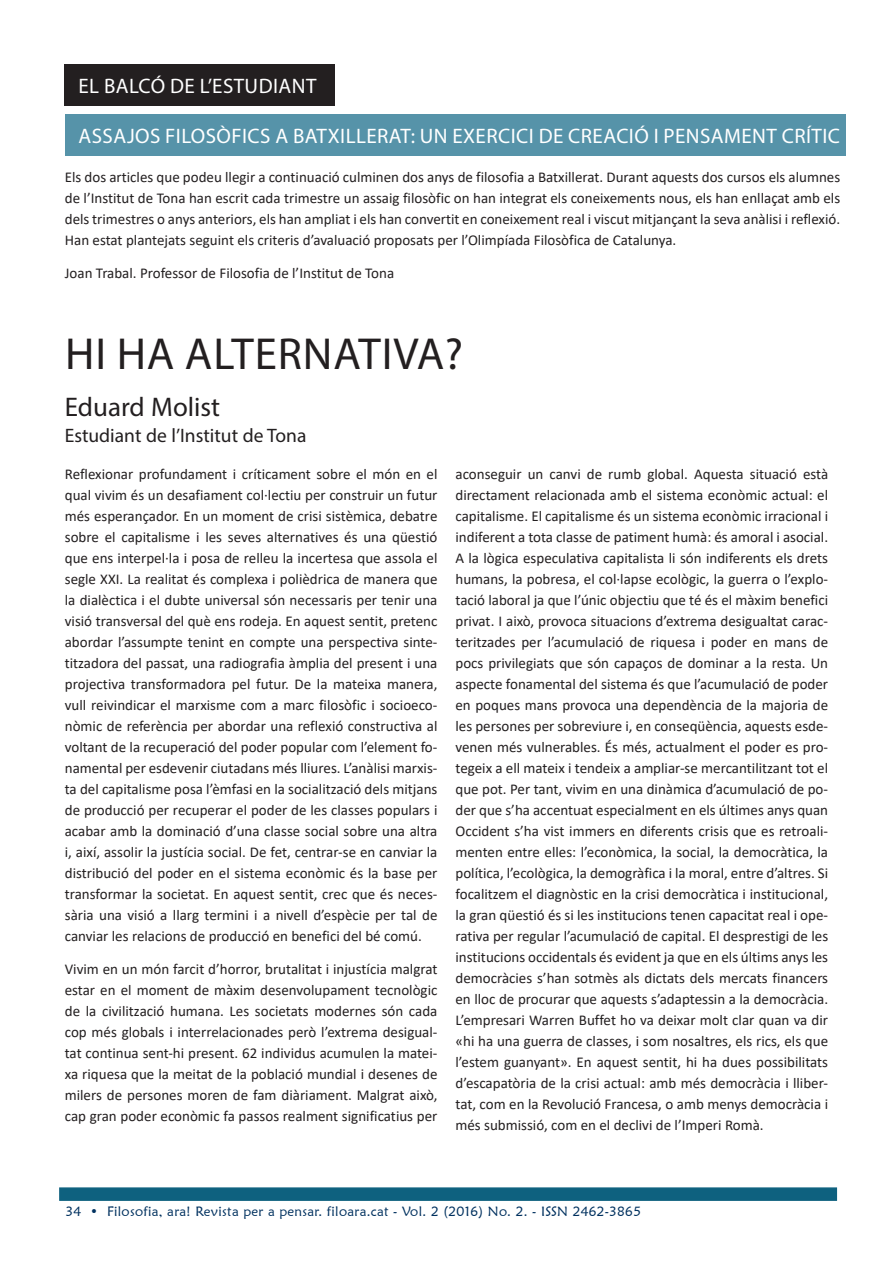
<style>
.page{position:relative;width:893px;height:1263px;background:#fff}
.page>*{position:absolute;margin:0;border:0;box-sizing:border-box;transform-origin:0 0}
.t1{font:45px "Myriad Pro";letter-spacing:.02em;color:#231f20}
.t2{font:27px "Myriad Pro";color:#231f20}
.t3{font:21px "Myriad Pro";letter-spacing:.02em;color:#fff}
.t4{font:19.5px "Myriad Pro";color:#231f20}
.t5{font:15px/21px "Calibri";color:#231f20;text-align:justify}
.t6{font:13.5px "Maiandra GD";letter-spacing:.025em;color:#00315f}
</style>
<div class="page">
<div style="left:59px;top:1187px;width:778px;height:14px;background:#0e617f;border:2px solid #0e617f"></div>
<div style="left:65px;top:65px;width:270px;height:41px;background:#231f20"></div>
<div style="left:65px;top:114px;width:780px;height:42px;background:#5693a9"></div>
<h3 class="t3" style="left:79px;top:73px;width:239px">EL BALCÓ DE L’ESTUDIANT</h3>
<h3 class="t3" style="left:79px;top:123px;width:763px">ASSAJOS FILOSÒFICS A BATXILLERAT: UN EXERCICI DE CREACIÓ I PENSAMENT CRÍTIC</h3>
<p class="t5" style="left:65px;top:167px;width:777px">Els dos articles que podeu llegir a continuació culminen dos anys de filosofia a Batxillerat. Durant aquests dos cursos els alumnes de l’Institut de Tona han escrit cada trimestre un assaig filosòfic on han integrat els coneixements nous, els han enllaçat amb els dels trimestres o anys anteriors, els han ampliat i els han convertit en coneixement real i viscut mitjançant la seva anàlisi i reflexió.<br>Han estat plantejats seguint els criteris d’avaluació proposats per l’Olimpíada Filosòfica de Catalunya.</p>
<p class="t5" style="left:65px;top:263px;width:331px">Joan Trabal. Professor de Filosofia de l’Institut de Tona</p>
<h1 class="t1" style="left:65px;top:326px;width:399px">HI HA ALTERNATIVA?</h1>
<h2 class="t2" style="left:65px;top:391px;width:157px">Eduard Molist</h2>
<h3 class="t4" style="left:65px;top:423px;width:243px">Estudiant de l’Institut de Tona</h3>
<p class="t5" style="left:65px;top:464px;width:374px">Reflexionar profundament i críticament sobre el món en el qual vivim és un desafiament col·lectiu per construir un futur més esperançador. En un moment de crisi sistèmica, debatre sobre el capitalisme i les seves alternatives és una qüestió que ens interpel·la i posa de relleu la incertesa que assola el segle XXI. La realitat és complexa i polièdrica de manera que la dialèctica i el dubte universal són necessaris per tenir una visió transversal del què ens rodeja. En aquest sentit, pretenc abordar l’assumpte tenint en compte una perspectiva sinte&shy;titzadora del passat, una radiografia àmplia del present i una projectiva transformadora pel futur. De la mateixa manera, vull reivindicar el marxisme com a marc filosòfic i socioeco&shy;nòmic de referència per abordar una reflexió constructiva al voltant de la recuperació del poder popular com l’element fo&shy;namental per esdevenir ciutadans més lliures. L’anàlisi marxis&shy;ta del capitalisme posa l’èmfasi en la socialització dels mitjans de producció per recuperar el poder de les classes populars i acabar amb la dominació d’una classe social sobre una altra i, així, assolir la justícia social. De fet, centrar-se en canviar la distribució del poder en el sistema econòmic és la base per transformar la societat. En aquest sentit, crec que és neces&shy;sària una visió a llarg termini i a nivell d’espècie per tal de canviar les relacions de producció en benefici del bé comú.</p>
<p class="t5" style="left:65px;top:959px;width:374px">Vivim en un món farcit d’horror, brutalitat i injustícia malgrat estar en el moment de màxim desenvolupament tecnològic de la civilització humana. Les societats modernes són cada cop més globals i interrelacionades però l’extrema desigual&shy;tat continua sent-hi present. 62 individus acumulen la matei&shy;xa riquesa que la meitat de la població mundial i desenes de milers de persones moren de fam diàriament. Malgrat això, cap gran poder econòmic fa passos realment significatius per</p>
<p class="t5" style="left:455px;top:464px;width:374px">aconseguir un canvi de rumb global. Aquesta situació està directament relacionada amb el sistema econòmic actual: el capitalisme. El capitalisme és un sistema econòmic irracional i indiferent a tota classe de patiment humà: és amoral i asocial.<br>A la lògica especulativa capitalista li són indiferents els drets humans, la pobresa, el col·lapse ecològic, la guerra o l’explo&shy;tació laboral ja que l’únic objectiu que té és el màxim benefici privat. I això, provoca situacions d’extrema desigualtat carac&shy;teritzades per l’acumulació de riquesa i poder en mans de pocs privilegiats que són capaços de dominar a la resta. Un aspecte fonamental del sistema és que l’acumulació de poder en poques mans provoca una dependència de la majoria de les persones per sobreviure i, en conseqüència, aquests esde&shy;venen més vulnerables. És més, actualment el poder es pro&shy;tegeix a ell mateix i tendeix a ampliar-se mercantilitzant tot el que pot. Per tant, vivim en una dinàmica d’acumulació de po&shy;der que s’ha accentuat especialment en els últimes anys quan Occident s’ha vist immers en diferents crisis que es retroali&shy;menten entre elles: l’econòmica, la social, la democràtica, la política, l’ecològica, la demogràfica i la moral, entre d’altres. Si focalitzem el diagnòstic en la crisi democràtica i institucional, la gran qüestió és si les institucions tenen capacitat real i ope&shy;rativa per regular l’acumulació de capital. El desprestigi de les institucions occidentals és evident ja que en els últims anys les democràcies s’han sotmès als dictats dels mercats financers en lloc de procurar que aquests s’adaptessin a la democràcia.<br>L’empresari Warren Buffet ho va deixar molt clar quan va dir «hi ha una guerra de classes, i som nosaltres, els rics, els que l’estem guanyant». En aquest sentit, hi ha dues possibilitats d’escapatòria de la crisi actual: amb més democràcia i lliber&shy;tat, com en la Revolució Francesa, o amb menys democràcia i més submissió, com en el declivi de l’Imperi Romà.</p>
<p class="t6" style="left:66px;top:1203px;width:577px">34 • Filosofia, ara! Revista per a pensar. filoara.cat - Vol. 2 (2016) No. 2. - ISSN 2462-3865</p>
</div>
